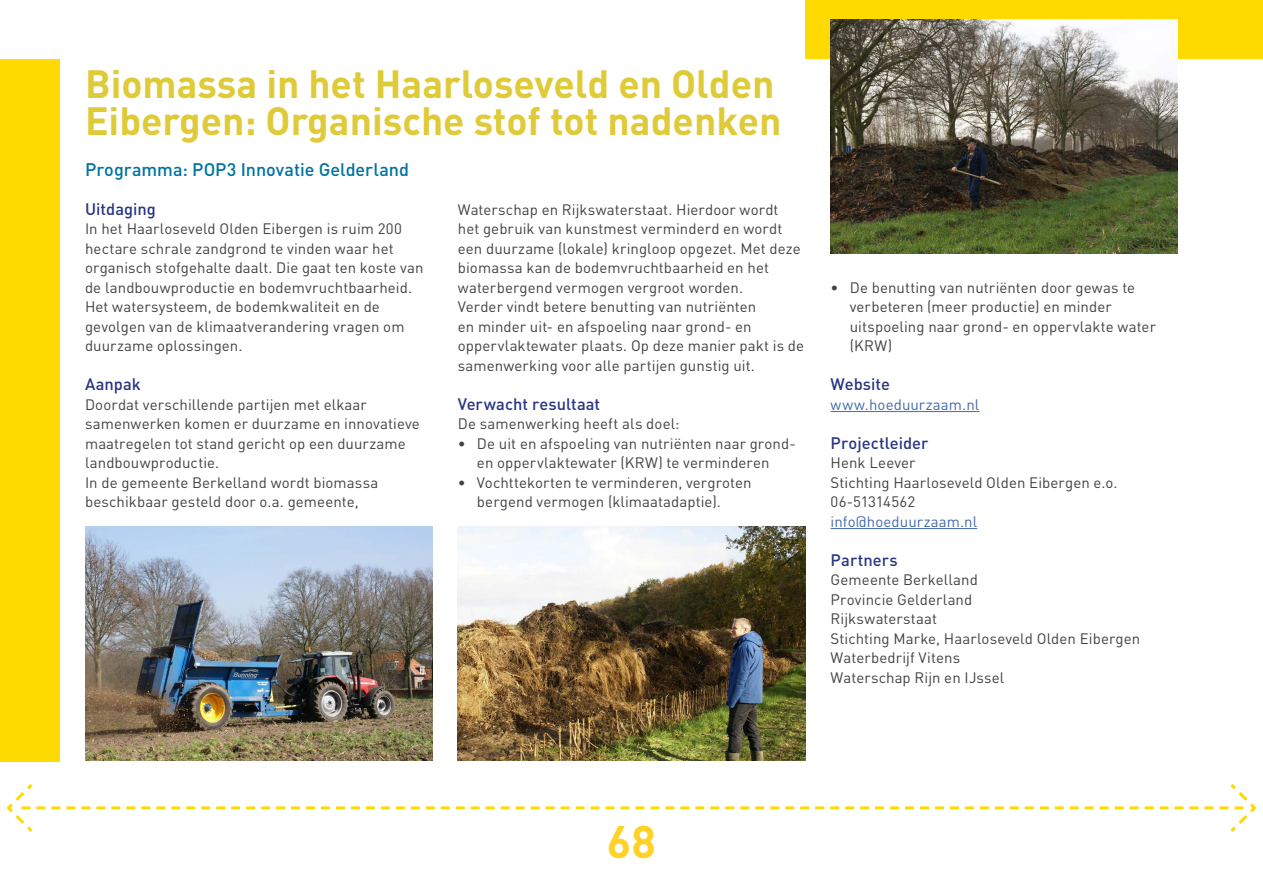
<style>
.page{position:relative;width:1263px;height:893px;background:#fff}
.page>*{position:absolute;margin:0;border:0;box-sizing:border-box;transform-origin:0 0}
.t1{font:700 45px "DIN Pro";color:#ffd225}
.POP_kop{font:700 39px/37.5px "DIN Pro";color:#dfca38}
.POP_subkop{font:500 18px "DIN Pro";letter-spacing:-.005em;color:#0072a2}
.POP_tussenkop_PAARS{font:500 16.5px "DIN Pro";color:#283583}
.POP_Broodtekst{font:15px/19.5px "DIN Pro";letter-spacing:.005em;color:#424241}
.POP_Broodtekst-2{font:15px "DIN Pro";letter-spacing:.005em;color:#436aa7}
</style>
<div class="page">
<div style="left:805px;top:0;width:458px;height:58px;background:#ffda00"></div>
<hr style="left:831px;top:411px;width:148px;height:1px;background:#436aa7">
<hr style="left:831px;top:528px;width:146px;height:1px;background:#436aa7">
<div style="left:0;top:60px;width:60px;height:702px;background:#ffda00"></div>
<img style="left:85px;top:526px;width:347px;height:234px">
<img style="left:458px;top:526px;width:347px;height:234px">
<img style="left:831px;top:20px;width:347px;height:234px">
<svg style="left:6px;top:784px;width:1251px;height:48px"></svg>
<p class="POP_kop" style="left:85px;top:63px;width:698px">Biomassa in het Haarloseveld en Olden<br>Eibergen: Organische stof tot nadenken</p>
<p class="POP_subkop" style="left:85px;top:157px;width:325px">Programma: POP3 Innovatie Gelderland</p>
<p class="POP_tussenkop_PAARS" style="left:85px;top:197px;width:72px">Uitdaging</p>
<p class="POP_Broodtekst" style="left:85px;top:218px;width:340px">In het Haarloseveld Olden Eibergen is ruim 200 hectare schrale zandgrond te vinden waar het organisch stofgehalte daalt. Die gaat ten koste van de landbouwproductie en bodemvruchtbaarheid.<br>Het watersysteem, de bodemkwaliteit en de gevolgen van de klimaatverandering vragen om duurzame oplossingen.</p>
<p class="POP_tussenkop_PAARS" style="left:85px;top:373px;width:57px">Aanpak</p>
<p class="POP_Broodtekst" style="left:85px;top:394px;width:336px">Doordat verschillende partijen met elkaar samenwerken komen er duurzame en innovatieve maatregelen tot stand gericht op een duurzame landbouwproductie.</p>
<p class="POP_Broodtekst" style="left:85px;top:472px;width:295px">In de gemeente Berkelland wordt biomassa beschikbaar gesteld door o.a. gemeente,</p>
<p class="POP_Broodtekst" style="left:458px;top:199px;width:344px">Waterschap en Rijkswaterstaat. Hierdoor wordt het gebruik van kunstmest verminderd en wordt een duurzame (lokale) kringloop opgezet. Met deze biomassa kan de bodemvruchtbaarheid en het waterbergend vermogen vergroot worden.</p>
<p class="POP_Broodtekst" style="left:458px;top:296px;width:348px">Verder vindt betere benutting van nutriënten<br>en minder uit- en afspoeling naar grond- en oppervlaktewater plaats. Op deze manier pakt is de samenwerking voor alle partijen gunstig uit.</p>
<p class="POP_tussenkop_PAARS" style="left:458px;top:392px;width:144px">Verwacht resultaat</p>
<p class="POP_Broodtekst" style="left:458px;top:413px;width:223px">De samenwerking heeft als doel:</p>
<p class="POP_Broodtekst" style="left:458px;top:433px;width:339px;text-align:center">• De uit en afspoeling van nutriënten naar grond&shy;en oppervlaktewater (KRW) te verminderen</p>
<p class="POP_Broodtekst" style="left:477px;top:472px;width:276px;text-indent:-19px">• Vochttekorten te verminderen, vergroten bergend vermogen (klimaatadaptie).</p>
<p class="POP_Broodtekst" style="left:850px;top:277px;width:308px;text-indent:-19px">• De benutting van nutriënten door gewas te verbeteren (meer productie) en minder uitspoeling naar grond- en oppervlakte water (KRW)</p>
<p class="POP_tussenkop_PAARS" style="left:831px;top:373px;width:61px">Website</p>
<p class="POP_Broodtekst-2" style="left:831px;top:394px;width:150px">www.hoeduurzaam.nl</p>
<p class="POP_tussenkop_PAARS" style="left:831px;top:431px;width:99px">Projectleider</p>
<p class="POP_Broodtekst" style="left:831px;top:452px;width:86px">Henk Leever</p>
<p class="POP_Broodtekst" style="left:831px;top:472px;width:288px">Stichting Haarloseveld Olden Eibergen e.o.</p>
<p class="POP_Broodtekst" style="left:831px;top:491px;width:86px">06-51314562</p>
<p class="POP_Broodtekst-2" style="left:831px;top:511px;width:148px">info@hoeduurzaam.nl</p>
<p class="POP_tussenkop_PAARS" style="left:831px;top:548px;width:68px">Partners</p>
<p class="POP_Broodtekst" style="left:831px;top:569px;width:149px">Gemeente Berkelland</p>
<p class="POP_Broodtekst" style="left:831px;top:589px;width:143px">Provincie Gelderland</p>
<p class="POP_Broodtekst" style="left:831px;top:608px;width:108px">Rijkswaterstaat</p>
<p class="POP_Broodtekst" style="left:831px;top:628px;width:311px">Stichting Marke, Haarloseveld Olden Eibergen</p>
<p class="POP_Broodtekst" style="left:831px;top:647px;width:131px">Waterbedrijf Vitens</p>
<p class="POP_Broodtekst" style="left:831px;top:667px;width:175px">Waterschap Rijn en IJssel</p>
<h1 class="t1" style="left:607px;top:811px;width:51px">68</h1>
</div>
